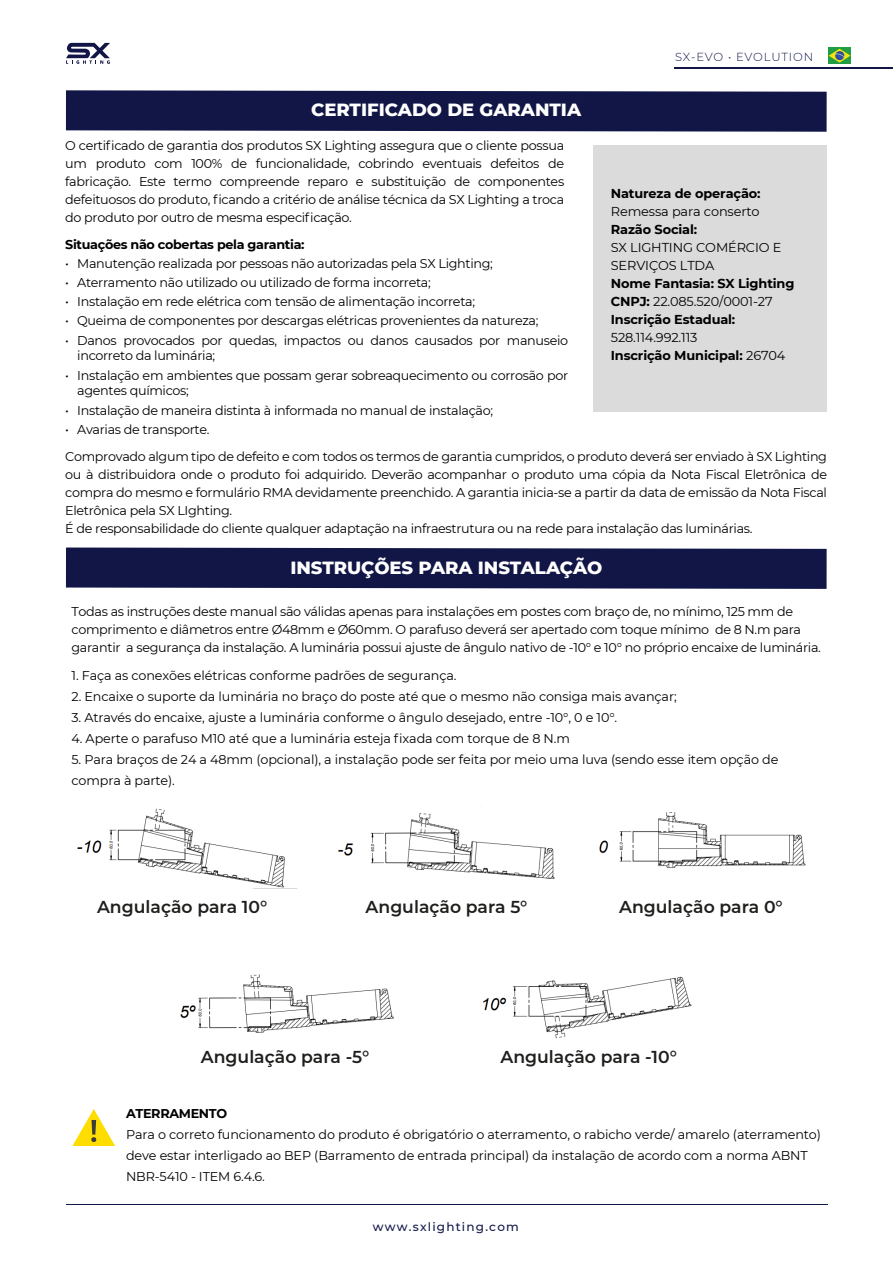
<style>
.page{position:relative;width:893px;height:1263px;background:#fff}
.page>*{position:absolute;margin:0;border:0;box-sizing:border-box;transform-origin:0 0}
.t1{font:800 18px "Montserrat";color:#fff}
.t2{font:600 17.25px "Montserrat";color:#1e1e1c}
.t3{font:700 12.9px/18px "Montserrat";letter-spacing:-.01em;color:#000}
.t4{font:12.9px/18px "Montserrat";letter-spacing:-.01em;color:#000}
.t5{font:12.75px/18px "Montserrat";letter-spacing:-.025em;color:#000}
.t6{font:700 12.75px "Montserrat";letter-spacing:-.025em;color:#000}
.t7{font:500 12px "Montserrat";letter-spacing:.1em;color:#111647}
.t8{font:300 11.7px "Montserrat";letter-spacing:.065em;color:#111647}
.s1{font-weight:400}
.s2{font-weight:700}
</style>
<div class="page">
<div style="left:594px;top:146px;width:233px;height:266px;background:#dbdbdb"></div>
<svg style="left:66px;top:90px;width:761px;height:42px;background:#1c214f"></svg>
<svg style="left:66px;top:547px;width:761px;height:42px;background:#1c214f"></svg>
<svg style="left:66px;top:43px;width:44px;height:21px"></svg>
<img style="left:828px;top:47px;width:23px;height:17px">
<hr style="left:66px;top:1204px;width:761px;height:1px;background:#111647">
<hr style="left:674px;top:67px;width:219px;height:1px;background:#111647">
<svg style="left:72px;top:1109px;width:43px;height:37px"></svg>
<img style="left:77px;top:808px;width:208px;height:80px">
<img style="left:338px;top:806px;width:217px;height:73px">
<img style="left:599px;top:812px;width:207px;height:56px">
<img style="left:180px;top:974px;width:214px;height:59px">
<img style="left:482px;top:976px;width:210px;height:63px">
<h1 class="t1" style="left:311px;top:97px;width:272px">CERTIFICADO DE GARANTIA</h1>
<p class="t8" style="left:675px;top:49px;width:140px">SX-EVO • EVOLUTION</p>
<p class="t5" style="left:65px;top:136px;width:501px;text-align:justify">O certificado de garantia dos produtos SX Lighting assegura que o cliente possua um produto com 100% de funcionalidade, cobrindo eventuais defeitos de fabricação. Este termo compreende reparo e substituição de componentes defeituosos do produto, ficando a critério de análise técnica da SX Lighting a troca do produto por outro de mesma especificação.</p>
<p class="t6" style="left:65px;top:235px;width:241px">Situações não cobertas pela garantia:</p>
<p class="t5" style="left:65px;top:254px;width:429px">• Manutenção realizada por pessoas não autorizadas pela SX Lighting;</p>
<p class="t5" style="left:65px;top:273px;width:367px">• Aterramento não utilizado ou utilizado de forma incorreta;</p>
<p class="t5" style="left:65px;top:292px;width:411px">• Instalação em rede elétrica com tensão de alimentação incorreta;</p>
<p class="t5" style="left:65px;top:311px;width:475px">• Queima de componentes por descargas elétricas provenientes da natureza;</p>
<p class="t5" style="left:77px;top:332px;width:492px;line-height:15.8px;text-indent:-12px">• Danos provocados por quedas, impactos ou danos causados por manuseio incorreto da luminária;</p>
<p class="t5" style="left:77px;top:367px;width:492px;line-height:15.8px;text-indent:-12px">• Instalação em ambientes que possam gerar sobreaquecimento ou corrosão por agentes químicos;</p>
<p class="t5" style="left:65px;top:400px;width:429px">• Instalação de maneira distinta à informada no manual de instalação;</p>
<p class="t5" style="left:65px;top:415px;width:763px;line-height:26.8px">• Avarias de transporte.<br>Comprovado algum tipo de defeito e com todos os termos de garantia cumpridos, o produto deverá ser enviado à SX Lighting</p>
<p class="t5" style="left:65px;top:465px;width:763px">ou à distribuidora onde o produto foi adquirido. Deverão acompanhar o produto uma cópia da Nota Fiscal Eletrônica de compra do mesmo e formulário RMA devidamente preenchido. A garantia inicia-se a partir da data de emissão da Nota Fiscal Eletrônica pela SX LIghting.<br>É de responsabilidade do cliente qualquer adaptação na infraestrutura ou na rede para instalação das luminárias.</p>
<p class="t3" style="left:611px;top:184px;width:151px">Natureza de operação:</p>
<p class="t4" style="left:611px;top:202px;width:150px">Remessa para conserto</p>
<p class="t3" style="left:611px;top:220px;width:88px">Razão Social:</p>
<p class="t4" style="left:611px;top:238px;width:172px">SX LIGHTING COMÉRCIO E<br>SERVIÇOS LTDA</p>
<p class="t3" style="left:611px;top:274px;width:185px">Nome Fantasia: SX Lighting<br>CNPJ: <span class="s1">22.085.520/0001-27<br></span>Inscrição Estadual:</p>
<p class="t4" style="left:611px;top:328px;width:176px">528.114.992.113<br><span class="s2">Inscrição Municipal:</span> 26704</p>
<h1 class="t1" style="left:290px;top:554px;width:313px">INSTRUÇÕES PARA INSTALAÇÃO</h1>
<p class="t5" style="left:72px;top:602px;width:751px">Todas as instruções deste manual são válidas apenas para instalações em postes com braço de, no mínimo, 125 mm de comprimento e diâmetros entre Ø48mm e Ø60mm. O parafuso deverá ser apertado com toque mínimo de 8 N.m para garantir a segurança da instalação. A luminária possui ajuste de ângulo nativo de -10° e 10° no próprio encaixe de luminária.</p>
<p class="t5" style="left:72px;top:666px;width:386px">1. Faça as conexões elétricas conforme padrões de segurança.</p>
<p class="t5" style="left:72px;top:687px;width:607px">2. Encaixe o suporte da luminária no braço do poste até que o mesmo não consiga mais avançar;</p>
<p class="t5" style="left:72px;top:708px;width:547px">3. Através do encaixe, ajuste a luminária conforme o ângulo desejado, entre -10°, 0 e 10°.</p>
<p class="t5" style="left:72px;top:729px;width:500px">4. Aperte o parafuso M10 até que a luminária esteja fixada com torque de 8 N.m</p>
<p class="t5" style="left:72px;top:749px;width:708px;line-height:21px">5. Para braços de 24 a 48mm (opcional), a instalação pode ser feita por meio uma luva (sendo esse item opção de compra à parte).</p>
<h2 class="t2" style="left:97px;top:895px;width:172px">Angulação para 10°</h2>
<h2 class="t2" style="left:366px;top:895px;width:163px">Angulação para 5°</h2>
<h2 class="t2" style="left:619px;top:895px;width:165px">Angulação para 0°</h2>
<h2 class="t2" style="left:201px;top:1044px;width:170px">Angulação para -5°</h2>
<h2 class="t2" style="left:500px;top:1044px;width:178px">Angulação para -10°</h2>
<p class="t6" style="left:126px;top:1104px;width:103px">ATERRAMENTO</p>
<p class="t5" style="left:126px;top:1123px;width:696px;line-height:21px">Para o correto funcionamento do produto é obrigatório o aterramento, o rabicho verde/ amarelo (aterramento) deve estar interligado ao BEP (Barramento de entrada principal) da instalação de acordo com a norma ABNT<br>NBR-5410 - ITEM 6.4.6.</p>
<p class="t7" style="left:373px;top:1219px;width:147px">www.sxlighting.com</p>
</div>
